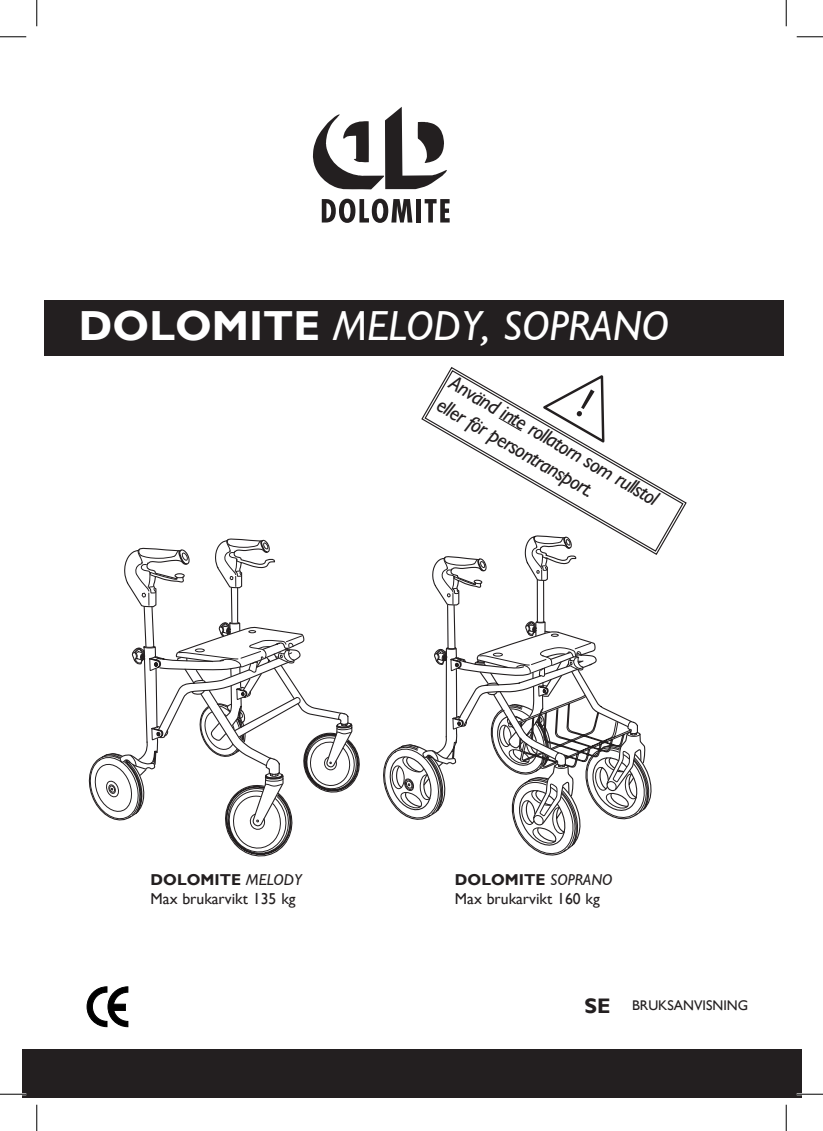
<style>
.page{position:relative;width:823px;height:1131px;background:#fff}
.page>*{position:absolute;margin:0;border:0;box-sizing:border-box;transform-origin:0 0}
.t1{font:italic 42px "Gill Sans";color:#fff}
.t2{font:italic 21px/25.2px "Gill Sans";color:#231f20}
.t3{font:15.75px "Gill Sans";color:#231f20}
.t4{font:700 15.75px "Gill Sans";color:#231f20}
.t5{font:italic 15.75px "Gill Sans";color:#231f20}
.t6{font:14px "Gill Sans";color:#231f20}
.s1{font-weight:700;font-style:normal}
.s2{font-weight:700;font-size:21px}
</style>
<div class="page">
<div style="left:44px;top:300px;width:739px;height:56px;background:#231f20"></div>
<svg style="left:313px;top:107px;width:134px;height:82px"></svg>
<svg style="left:322px;top:198px;width:90px;height:25px"></svg>
<div style="left:416px;top:199px;width:5px;height:23px;background:#231f20"></div>
<svg style="left:424px;top:199px;width:25px;height:23px"></svg>
<svg style="left:87px;top:986px;width:41px;height:40px"></svg>
<div style="left:22px;top:1049px;width:779px;height:48px;background:#231f20"></div>
<svg style="left:423px;top:369px;width:261px;height:183px"></svg>
<svg style="left:539px;top:369px;width:98px;height:77px"></svg>
<svg style="left:383px;top:535px;width:268px;height:320px"></svg>
<svg style="left:89px;top:538px;width:271px;height:318px"></svg>
<hr style="left:0;top:1092px;width:26px;height:2px;background:#fff">
<hr style="left:796px;top:1092px;width:27px;height:2px;background:#fff">
<svg style="left:0;top:36px;width:26px;height:1px"></svg>
<svg style="left:796px;top:36px;width:27px;height:1px"></svg>
<svg style="left:0;top:1093px;width:26px;height:1px"></svg>
<svg style="left:796px;top:1093px;width:27px;height:1px"></svg>
<svg style="left:36px;top:0;width:1px;height:26px"></svg>
<svg style="left:36px;top:1104px;width:1px;height:26px"></svg>
<svg style="left:786px;top:0;width:1px;height:26px"></svg>
<svg style="left:786px;top:1104px;width:1px;height:26px"></svg>
<p class="t1" style="left:79px;top:302px;width:588px"><span class="s1">DOLOMITE</span> MELODY, SOPRANO</p>
<p class="t2" style="left:457px;top:370px;width:244px;rotate:30deg">ANVÄND INTE ROLLATORN SOM RULLSTOL<br>ELLER FÖR PERSONTRANSPORT.</p>
<p class="t4" style="left:151px;top:870px;width:25px">DOLOMITE</p>
<p class="t5" style="left:246px;top:870px;width:11px">MELODY</p>
<p class="t3" style="left:151px;top:889px;width:146px">Max brukarvikt 135 kg</p>
<p class="t4" style="left:455px;top:870px;width:25px">DOLOMITE</p>
<p class="t5" style="left:550px;top:870px;width:63px">SOPRANO</p>
<p class="t3" style="left:455px;top:889px;width:146px">Max brukarvikt 160 kg</p>
<p class="t6" style="left:584px;top:996px;width:165px"><span class="s2">SE</span> BRUKSANVISNING</p>
</div>
